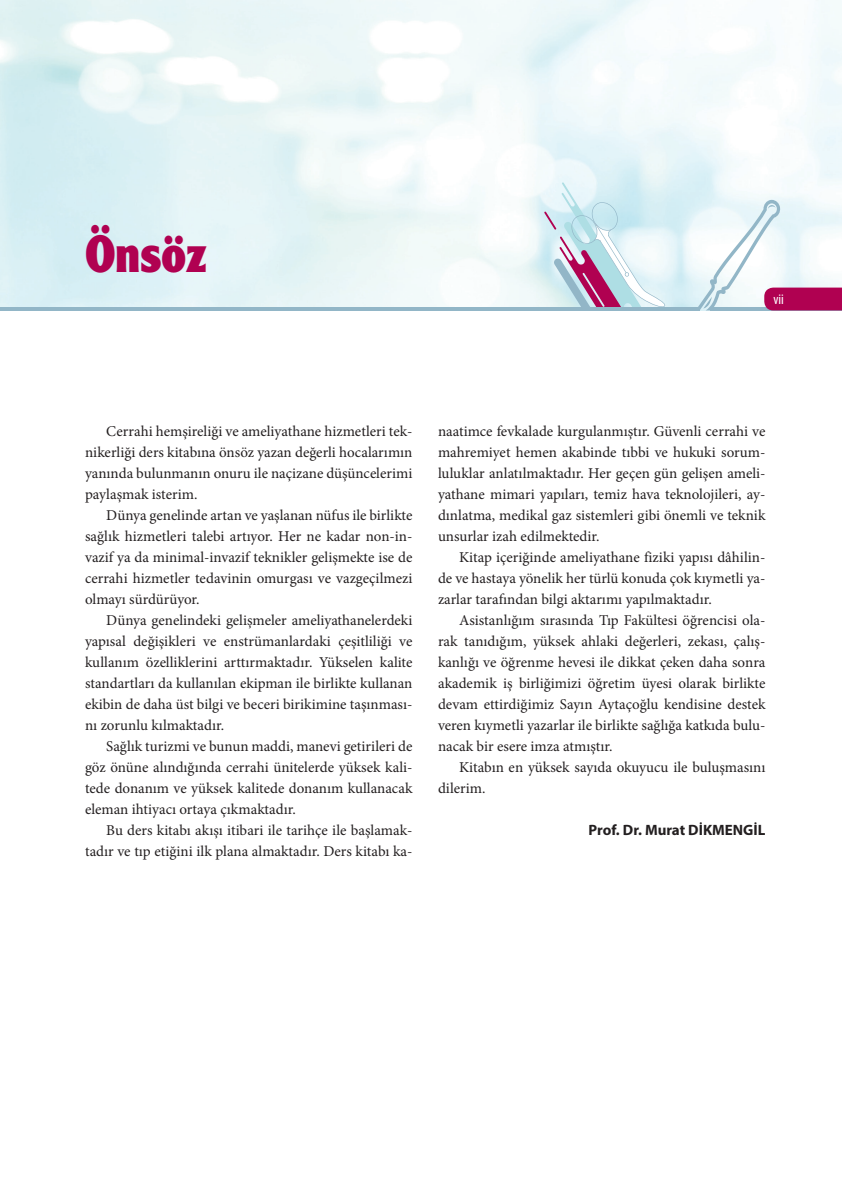
<style>
.page{position:relative;width:842px;height:1195px;background:#fff}
.page>*{position:absolute;margin:0;border:0;box-sizing:border-box;transform-origin:0 0}
.t1{font:900 51px "Clearface BD";color:#b00151;scale:.9 1}
.t2{font:15px/21px "Minions";color:#231f20;text-align:justify}
.t3{font:700 15px "Myriad Pro";color:#231f20}
.t4{font:condensed 14.55px "Myriad Pro";color:#fff}
</style>
<div class="page">
<img style="left:0;top:0;width:842px;height:311px">
<svg style="left:544px;top:182px;width:123px;height:125px"></svg>
<hr style="left:0;top:307px;width:699px;height:3px;background:#92b6c7">
<svg style="left:696px;top:200px;width:146px;height:110px"></svg>
<h1 class="t1" style="left:85px;top:223px;width:136px">Önsöz</h1>
<p class="t4" style="left:773px;top:291px;width:12px">vii</p>
<p class="t2" style="left:85px;top:421px;width:329px;text-indent:21px">Cerrahi hemşireliği ve ameliyathane hizmetleri tek&shy;nikerliği ders kitabına önsöz yazan değerli hocalarımın yanında bulunmanın onuru ile naçizane düşüncelerimi paylaşmak isterim.</p>
<p class="t2" style="left:85px;top:505px;width:329px;text-indent:21px">Dünya genelinde artan ve yaşlanan nüfus ile birlikte sağlık hizmetleri talebi artıyor. Her ne kadar non-in&shy;vazif ya da minimal-invazif teknikler gelişmekte ise de cerrahi hizmetler tedavinin omurgası ve vazgeçilmezi olmayı sürdürüyor.</p>
<p class="t2" style="left:85px;top:610px;width:329px;text-indent:21px">Dünya genelindeki gelişmeler ameliyathanelerdeki yapısal değişikleri ve enstrümanlardaki çeşitliliği ve kullanım özelliklerini arttırmaktadır. Yükselen kalite standartları da kullanılan ekipman ile birlikte kullanan ekibin de daha üst bilgi ve beceri birikimine taşınması&shy;nı zorunlu kılmaktadır.</p>
<p class="t2" style="left:85px;top:736px;width:329px;text-indent:21px">Sağlık turizmi ve bunun maddi, manevi getirileri de göz önüne alındığında cerrahi ünitelerde yüksek kali&shy;tede donanım ve yüksek kalitede donanım kullanacak eleman ihtiyacı ortaya çıkmaktadır.</p>
<p class="t2" style="left:85px;top:820px;width:329px;text-align:right">Bu ders kitabı akışı itibari ile tarihçe ile başlamak&shy;tadır ve tıp etiğini ilk plana almaktadır. Ders kitabı ka-</p>
<p class="t2" style="left:438px;top:421px;width:329px">naatimce fevkalade kurgulanmıştır. Güvenli cerrahi ve mahremiyet hemen akabinde tıbbi ve hukuki sorum&shy;luluklar anlatılmaktadır. Her geçen gün gelişen ameli&shy;yathane mimari yapıları, temiz hava teknolojileri, ay&shy;dınlatma, medikal gaz sistemleri gibi önemli ve teknik unsurlar izah edilmektedir.</p>
<p class="t2" style="left:438px;top:547px;width:329px;text-indent:21px">Kitap içeriğinde ameliyathane fiziki yapısı dâhilin&shy;de ve hastaya yönelik her türlü konuda çok kıymetli ya&shy;zarlar tarafından bilgi aktarımı yapılmaktadır.</p>
<p class="t2" style="left:438px;top:610px;width:329px;text-indent:21px">Asistanlığım sırasında Tıp Fakültesi öğrencisi ola&shy;rak tanıdığım, yüksek ahlaki değerleri, zekası, çalış&shy;kanlığı ve öğrenme hevesi ile dikkat çeken daha sonra akademik iş birliğimizi öğretim üyesi olarak birlikte devam ettirdiğimiz Sayın Aytaçoğlu kendisine destek veren kıymetli yazarlar ile birlikte sağlığa katkıda bulu&shy;nacak bir esere imza atmıştır.</p>
<p class="t2" style="left:438px;top:757px;width:329px;text-indent:21px">Kitabın en yüksek sayıda okuyucu ile buluşmasını dilerim.</p>
<p class="t3" style="left:588px;top:820px;width:178px">Prof. Dr. Murat DİKMENGİL</p>
</div>
